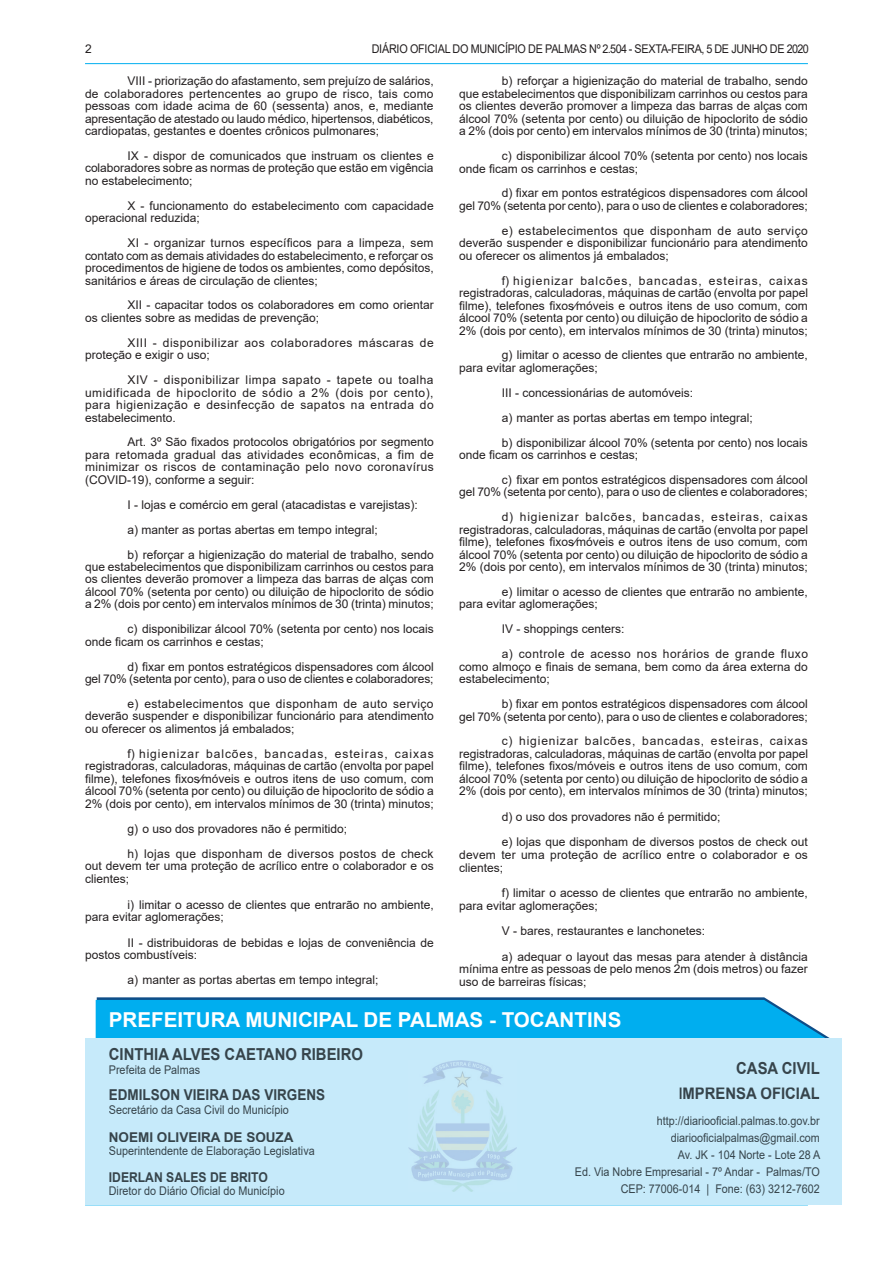
<style>
.page{position:relative;width:893px;height:1263px;background:#fff}
.page>*{position:absolute;margin:0;border:0;box-sizing:border-box;transform-origin:0 0}
.t1{font:700 20.55px "Arial";color:#fff}
.t2{font:700 16.5px/25.7px "Arial";color:#36444b;text-align:right;scale:.9 1}
.t3{font:700 15px "Arial";color:#36444b;scale:.9 1}
.t4{font:700 13.5px "Arial";color:#36444b}
.t5{font:700 13.5px "Arial";color:#36444b;scale:.9 1}
.t6{font:12px/12.5px "Arial";color:#231f20}
.t7{font:12px/17.1px "Arial";color:#36444b;text-align:right;scale:.9 1}
.t8{font:12px/12.5px "Arial";letter-spacing:.04em;color:#231f20}
.t9{font:12px/25.2px "Arial";letter-spacing:.025em;color:#231f20}
.t10{font:12px "Arial";letter-spacing:-.02em;color:#231f20;scale:.9 1}
</style>
<div class="page">
<hr style="left:85px;top:63px;width:723px;height:1px;background:#00aeef">
<hr style="left:85px;top:1204px;width:723px;height:1px;background:#00aeef">
<svg style="left:96px;top:997px;width:734px;height:41px;background:#0eace9"></svg>
<div style="left:85px;top:1038px;width:757px;height:166px;background:#c6eafa"></div>
<img style="left:408px;top:1061px;width:108px;height:130px">
<p class="t6" style="left:85px;top:42px;width:8px">2</p>
<p class="t10" style="left:372px;top:40px;width:487px">DIÁRIO OFICIAL DO MUNICÍPIO DE PALMAS Nº 2.504 - SEXTA-FEIRA, 5 DE JUNHO DE 2020</p>
<p class="t6" style="left:85px;top:75px;width:350px;text-align:justify;text-indent:43px">VIII - priorização do afastamento, sem prejuízo de salários, de colaboradores pertencentes ao grupo de risco, tais como pessoas com idade acima de 60 (sessenta) anos, e, mediante apresentação de atestado ou laudo médico, hipertensos, diabéticos, cardiopatas, gestantes e doentes crônicos pulmonares;</p>
<p class="t6" style="left:85px;top:149px;width:350px;text-align:justify;text-indent:43px">IX - dispor de comunicados que instruam os clientes e colaboradores sobre as normas de proteção que estão em vigência no estabelecimento;</p>
<p class="t6" style="left:85px;top:199px;width:350px;text-indent:43px">X - funcionamento do estabelecimento com capacidade operacional reduzida;</p>
<p class="t6" style="left:85px;top:237px;width:350px;text-align:justify;text-indent:43px">XI - organizar turnos específicos para a limpeza, sem contato com as demais atividades do estabelecimento, e reforçar os procedimentos de higiene de todos os ambientes, como depósitos, sanitários e áreas de circulação de clientes;</p>
<p class="t6" style="left:85px;top:299px;width:350px;text-indent:43px">XII - capacitar todos os colaboradores em como orientar os clientes sobre as medidas de prevenção;</p>
<p class="t8" style="left:85px;top:336px;width:350px;text-indent:43px">XIII - disponibilizar aos colaboradores máscaras de proteção e exigir o uso;</p>
<p class="t6" style="left:85px;top:374px;width:350px;text-align:justify;text-indent:43px">XIV - disponibilizar limpa sapato - tapete ou toalha umidificada de hipoclorito de sódio a 2% (dois por cento), para higienização e desinfecção de sapatos na entrada do estabelecimento.</p>
<p class="t6" style="left:85px;top:436px;width:350px;text-align:justify;text-indent:43px">Art. 3º São fixados protocolos obrigatórios por segmento para retomada gradual das atividades econômicas, a fim de minimizar os riscos de contaminação pelo novo coronavírus (COVID-19), conforme a seguir:</p>
<p class="t6" style="left:128px;top:492px;width:308px;line-height:24.9px">I - lojas e comércio em geral (atacadistas e varejistas):<br>a) manter as portas abertas em tempo integral;<br>b) reforçar a higienização do material de trabalho, sendo</p>
<p class="t6" style="left:85px;top:560px;width:350px;text-align:justify">que estabelecimentos que disponibilizam carrinhos ou cestos para os clientes deverão promover a limpeza das barras de alças com álcool 70% (setenta por cento) ou diluição de hipoclorito de sódio a 2% (dois por cento) em intervalos mínimos de 30 (trinta) minutos;</p>
<p class="t6" style="left:85px;top:623px;width:350px;text-indent:43px">c) disponibilizar álcool 70% (setenta por cento) nos locais onde ficam os carrinhos e cestas;</p>
<p class="t6" style="left:85px;top:660px;width:350px;text-align:right">d) fixar em pontos estratégicos dispensadores com álcool<br>gel 70% (setenta por cento), para o uso de clientes e colaboradores;</p>
<p class="t6" style="left:85px;top:697px;width:350px;text-align:justify;text-indent:43px">e) estabelecimentos que disponham de auto serviço deverão suspender e disponibilizar funcionário para atendimento ou oferecer os alimentos já embalados;</p>
<p class="t6" style="left:85px;top:747px;width:350px;text-align:justify;text-indent:43px">f) higienizar balcões, bancadas, esteiras, caixas registradoras, calculadoras, máquinas de cartão (envolta por papel filme), telefones fixos⁄móveis e outros itens de uso comum, com álcool 70% (setenta por cento) ou diluição de hipoclorito de sódio a 2% (dois por cento), em intervalos mínimos de 30 (trinta) minutos;</p>
<p class="t9" style="left:128px;top:816px;width:307px">g) o uso dos provadores não é permitido;<br>h) lojas que disponham de diversos postos de check</p>
<p class="t6" style="left:85px;top:860px;width:350px">out devem ter uma proteção de acrílico entre o colaborador e os clientes;</p>
<p class="t6" style="left:85px;top:898px;width:350px;text-indent:43px">i) limitar o acesso de clientes que entrarão no ambiente, para evitar aglomerações;</p>
<p class="t6" style="left:85px;top:936px;width:350px;text-indent:43px">II - distribuidoras de bebidas e lojas de conveniência de postos combustíveis:</p>
<p class="t6" style="left:128px;top:974px;width:252px">a) manter as portas abertas em tempo integral;</p>
<p class="t6" style="left:459px;top:75px;width:350px;text-align:justify;text-indent:43px">b) reforçar a higienização do material de trabalho, sendo que estabelecimentos que disponibilizam carrinhos ou cestos para os clientes deverão promover a limpeza das barras de alças com álcool 70% (setenta por cento) ou diluição de hipoclorito de sódio a 2% (dois por cento) em intervalos mínimos de 30 (trinta) minutos;</p>
<p class="t6" style="left:459px;top:150px;width:350px;text-indent:43px">c) disponibilizar álcool 70% (setenta por cento) nos locais onde ficam os carrinhos e cestas;</p>
<p class="t6" style="left:459px;top:187px;width:350px;text-align:right">d) fixar em pontos estratégicos dispensadores com álcool<br>gel 70% (setenta por cento), para o uso de clientes e colaboradores;</p>
<p class="t6" style="left:459px;top:224px;width:350px;text-align:justify;text-indent:43px">e) estabelecimentos que disponham de auto serviço deverão suspender e disponibilizar funcionário para atendimento ou oferecer os alimentos já embalados;</p>
<p class="t6" style="left:459px;top:274px;width:350px;text-align:justify;text-indent:43px">f) higienizar balcões, bancadas, esteiras, caixas registradoras, calculadoras, máquinas de cartão (envolta por papel filme), telefones fixos⁄móveis e outros itens de uso comum, com álcool 70% (setenta por cento) ou diluição de hipoclorito de sódio a 2% (dois por cento), em intervalos mínimos de 30 (trinta) minutos;</p>
<p class="t6" style="left:459px;top:349px;width:350px;text-indent:43px">g) limitar o acesso de clientes que entrarão no ambiente, para evitar aglomerações;</p>
<p class="t6" style="left:502px;top:380px;width:308px;line-height:24.9px">III - concessionárias de automóveis:<br>a) manter as portas abertas em tempo integral;<br>b) disponibilizar álcool 70% (setenta por cento) nos locais</p>
<p class="t6" style="left:502px;top:442px;width:308px;line-height:24.9px;text-indent:-43px">onde ficam os carrinhos e cestas;<br>c) fixar em pontos estratégicos dispensadores com álcool</p>
<p class="t6" style="left:459px;top:480px;width:350px;line-height:24.9px;text-align:right">gel 70% (setenta por cento), para o uso de clientes e colaboradores; d) higienizar balcões, bancadas, esteiras, caixas</p>
<p class="t6" style="left:459px;top:523px;width:350px;text-align:justify">registradoras, calculadoras, máquinas de cartão (envolta por papel filme), telefones fixos⁄móveis e outros itens de uso comum, com álcool 70% (setenta por cento) ou diluição de hipoclorito de sódio a 2% (dois por cento), em intervalos mínimos de 30 (trinta) minutos;</p>
<p class="t6" style="left:459px;top:585px;width:350px;text-indent:43px">e) limitar o acesso de clientes que entrarão no ambiente, para evitar aglomerações;</p>
<p class="t8" style="left:502px;top:617px;width:308px;line-height:24.9px">IV - shoppings centers:<br>a) controle de acesso nos horários de grande fluxo</p>
<p class="t6" style="left:459px;top:660px;width:350px">como almoço e finais de semana, bem como da área externa do estabelecimento;</p>
<p class="t6" style="left:459px;top:698px;width:350px;text-align:right">b) fixar em pontos estratégicos dispensadores com álcool<br>gel 70% (setenta por cento), para o uso de clientes e colaboradores;</p>
<p class="t6" style="left:459px;top:735px;width:350px;text-align:justify;text-indent:43px">c) higienizar balcões, bancadas, esteiras, caixas registradoras, calculadoras, máquinas de cartão (envolta por papel filme), telefones fixos/móveis e outros itens de uso comum, com álcool 70% (setenta por cento) ou diluição de hipoclorito de sódio a 2% (dois por cento), em intervalos mínimos de 30 (trinta) minutos;</p>
<p class="t6" style="left:502px;top:803px;width:308px;line-height:25.5px">d) o uso dos provadores não é permitido;<br>e) lojas que disponham de diversos postos de check out</p>
<p class="t6" style="left:459px;top:848px;width:350px">devem ter uma proteção de acrílico entre o colaborador e os clientes;</p>
<p class="t6" style="left:459px;top:886px;width:350px;text-indent:43px">f) limitar o acesso de clientes que entrarão no ambiente, para evitar aglomerações;</p>
<p class="t6" style="left:502px;top:918px;width:308px;line-height:25.5px">V - bares, restaurantes e lanchonetes:<br>a) adequar o layout das mesas para atender à distância</p>
<p class="t6" style="left:459px;top:963px;width:350px">mínima entre as pessoas de pelo menos 2m (dois metros) ou fazer uso de barreiras físicas;</p>
<h1 class="t1" style="left:109px;top:1005px;width:514px">PREFEITURA MUNICIPAL DE PALMAS - TOCANTINS</h1>
<h2 class="t2" style="left:109px;top:1042px;width:284px">CINTHIA ALVES CAETANO RIBEIRO</h2>
<p class="t7" style="left:109px;top:1061px;width:103px">Prefeita de Palmas</p>
<p class="t3" style="left:109px;top:1084px;width:242px">EDMILSON VIEIRA DAS VIRGENS</p>
<p class="t7" style="left:109px;top:1101px;width:202px">Secretário da Casa Civil do Município</p>
<p class="t4" style="left:109px;top:1127px;width:186px">NOEMI OLIVEIRA DE SOUZA</p>
<p class="t7" style="left:109px;top:1142px;width:230px">Superintendente de Elaboração Legislativa</p>
<p class="t5" style="left:109px;top:1167px;width:178px">IDERLAN SALES DE BRITO</p>
<p class="t7" style="left:109px;top:1182px;width:197px">Diretor do Diário Oficial do Município</p>
<h2 class="t2" style="left:678px;top:1055px;width:159px">CASA CIVIL<br>IMPRENSA OFICIAL</h2>
<p class="t7" style="left:575px;top:1112px;width:274px">http://diariooficial.palmas.to.gov.br diariooficialpalmas@gmail.com<br>Av. JK - 104 Norte - Lote 28 A<br>Ed. Via Nobre Empresarial - 7º Andar - Palmas/TO CEP: 77006-014 | Fone: (63) 3212-7602</p>
</div>
